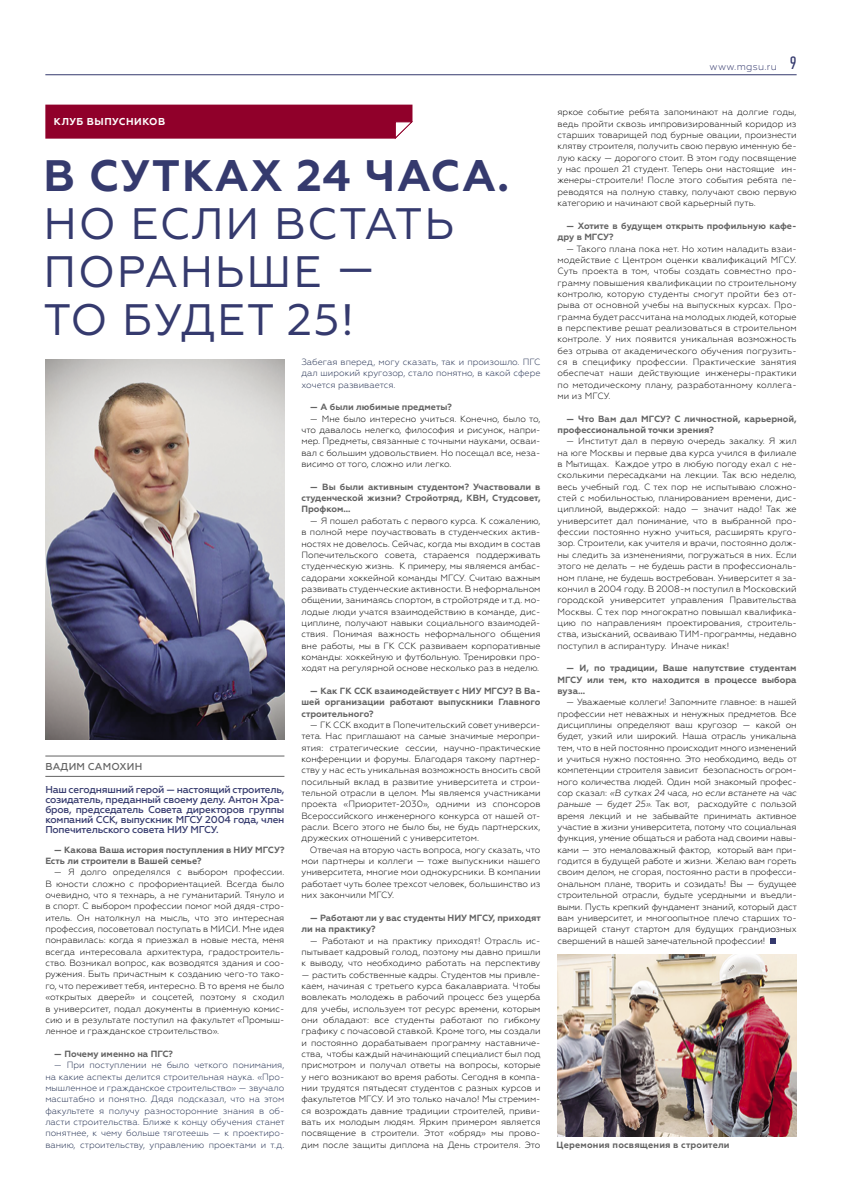
<style>
.page{position:relative;width:842px;height:1191px;background:#fff}
.page>*{position:absolute;margin:0;border:0;box-sizing:border-box;transform-origin:0 0}
.t1{font:44px/48px "Geometria";letter-spacing:.04em;color:#353a6e}
.t2{font:700 44px "Geometria";letter-spacing:.04em;color:#353a6e}
.t3{font:500 10px/10px "Geometria";letter-spacing:-.02em;color:#353a6e;text-align:justify}
.t4{font:700 10px "Geometria";letter-spacing:.05em;color:#fff}
.t5{font:300 10px "Geometria";letter-spacing:.03em;color:#353a6e}
.t6{font:500 10px "Geometria";letter-spacing:.02em;color:#636363}
.t7{font:300 9px/11.3px "Geometria";color:#000;text-align:justify}
.t8{font:700 9px/11.3px "Geometria";color:#636363}
.t9{font:300 9px/11.3px "Geometria";color:#1f2c4e;text-align:justify}
.t10{font:700 9px "Geometria";letter-spacing:.02em;color:#636363}
.s1{font-family:"PF Din Text Comp Pro";font-weight:400;font-size:18px}
.s2{font-style:italic}
</style>
<div class="page">
<hr style="left:45px;top:74px;width:752px;height:1px;background:#353a6e">
<hr style="left:45px;top:755px;width:239px;height:1px;background:#636363">
<hr style="left:45px;top:776px;width:239px;height:1px;background:#636363">
<img style="left:45px;top:359px;width:239px;height:380px">
<div style="left:45px;top:105px;width:368px;height:34px;background:#90002a"></div>
<svg style="left:770px;top:938px;width:5px;height:5px"></svg>
<img style="left:557px;top:954px;width:240px;height:182px">
<p class="t5" style="left:709px;top:60px;width:89px">www.mgsu.ru <span class="s1">9</span></p>
<p class="t4" style="left:54px;top:116px;width:113px">КЛУБ ВЫПУСНИКОВ</p>
<p class="t7" style="left:557px;top:107px;width:241px">яркое событие ребята запоминают на долгие годы, ведь пройти сквозь импровизированный коридор из старших товарищей под бурные овации, произнести клятву строителя, получить свою первую именную бе&shy;лую каску — дорогого стоит. В этом году посвящение у нас прошел 21 студент. Теперь они настоящие ин&shy;женеры-строители! После этого события ребята пе&shy;реводятся на полную ставку, получают свою первую категорию и начинают свой карьерный путь.</p>
<p class="t8" style="left:557px;top:220px;width:241px;text-indent:9px">— Хотите в будущем открыть профильную кафе&shy;дру в МГСУ?</p>
<p class="t7" style="left:557px;top:243px;width:241px;text-indent:9px">— Такого плана пока нет. Но хотим наладить взаи&shy;модействие с Центром оценки квалификаций МГСУ.<br>Суть проекта в том, чтобы создать совместно про&shy;грамму повышения квалификации по строительному контролю, которую студенты смогут пройти без от&shy;рыва от основной учебы на выпускных курсах. Про&shy;грамма будет рассчитана на молодых людей, которые в перспективе решат реализоваться в строительном контроле. У них появится уникальная возможность без отрыва от академического обучения погрузить&shy;ся в специфику профессии. Практические занятия обеспечат наши действующие инженеры-практики по методическому плану, разработанному коллега&shy;ми из МГСУ.</p>
<p class="t8" style="left:557px;top:413px;width:241px;text-indent:9px">— Что Вам дал МГСУ? С личностной, карьерной, профессиональной точки зрения?</p>
<p class="t7" style="left:557px;top:435px;width:241px;text-indent:9px">— Институт дал в первую очередь закалку. Я жил на юге Москвы и первые два курса учился в филиале в Мытищах. Каждое утро в любую погоду ехал с не&shy;сколькими пересадками на лекции. Так всю неделю, весь учебный год. С тех пор не испытываю сложно&shy;стей с мобильностью, планированием времени, дис&shy;циплиной, выдержкой: надо — значит надо! Так же университет дал понимание, что в выбранной про&shy;фессии постоянно нужно учиться, расширять круго&shy;зор. Строители, как учителя и врачи, постоянно долж&shy;ны следить за изменениями, погружаться в них. Если этого не делать – не будешь расти в профессиональ&shy;ном плане, не будешь востребован. Университет я за&shy;кончил в 2004 году. В 2008-м поступил в Московский городской университет управления Правительства Москвы. С тех пор многократно повышал квалифика&shy;цию по направлениям проектирования, строитель&shy;ства, изысканий, осваиваю ТИМ-программы, недавно поступил в аспирантуру. Иначе никак!</p>
<p class="t8" style="left:557px;top:662px;width:241px;text-align:justify;text-indent:9px">— И, по традиции, Ваше напутствие студентам МГСУ или тем, кто находится в процессе выбора вуза...</p>
<p class="t7" style="left:557px;top:696px;width:241px;text-indent:9px">— Уважаемые коллеги! Запомните главное: в нашей профессии нет неважных и ненужных предметов. Все дисциплины определяют ваш кругозор — какой он будет, узкий или широкий. Наша отрасль уникальна тем, что в ней постоянно происходит много изменений и учиться нужно постоянно. Это необходимо, ведь от компетенции строителя зависит безопасность огром&shy;ного количества людей. Один мой знакомый профес&shy;сор сказал: <span class="s2">«В сутках 24 часа, но если встанете на час раньше — будет 25».</span> Так вот, расходуйте с пользой время лекций и не забывайте принимать активное участие в жизни университета, потому что социальная функция, умение общаться и работа над своими навы&shy;ками — это немаловажный фактор, который вам при&shy;годится в будущей работе и жизни. Желаю вам гореть своим делом, не сгорая, постоянно расти в професси&shy;ональном плане, творить и созидать! Вы — будущее строительной отрасли, будьте усердными и въедли&shy;выми. Пусть крепкий фундамент знаний, который даст вам университет, и многоопытное плечо старших то&shy;варищей станут стартом для будущих грандиозных свершений в нашей замечательной профессии!</p>
<h1 class="t2" style="left:43px;top:150px;width:467px">В СУТКАХ 24 ЧАСА.</h1>
<h1 class="t1" style="left:43px;top:200px;width:412px">НО ЕСЛИ ВСТАТЬ<br>ПОРАНЬШЕ —<br>ТО БУДЕТ 25!</h1>
<p class="t9" style="left:301px;top:356px;width:241px">Забегая вперед, могу сказать, так и произошло. ПГС дал широкий кругозор, стало понятно, в какой сфере хочется развивается.</p>
<p class="t8" style="left:310px;top:402px;width:143px">— А были любимые предметы?</p>
<p class="t7" style="left:301px;top:413px;width:241px;text-indent:9px">— Мне было интересно учиться. Конечно, было то, что давалось нелегко, философия и рисунок, напри&shy;мер. Предметы, связанные с точными науками, осваи&shy;вал с большим удовольствием. Но посещал все, неза&shy;висимо от того, сложно или легко.</p>
<p class="t8" style="left:301px;top:481px;width:241px;text-align:justify;text-indent:9px">— Вы были активным студентом? Участвовали в студенческой жизни? Стройотряд, КВН, Студсовет, Профком...</p>
<p class="t7" style="left:301px;top:515px;width:241px;text-indent:9px">— Я пошел работать с первого курса. К сожалению, в полной мере поучаствовать в студенческих актив&shy;ностях не довелось. Сейчас, когда мы входим в состав Попечительского совета, стараемся поддерживать студенческую жизнь. К примеру, мы являемся амбас&shy;садорами хоккейной команды МГСУ. Считаю важным развивать студенческие активности. В неформальном общении, занимаясь спортом, в стройотряде и т.д. мо&shy;лодые люди учатся взаимодействию в команде, дис&shy;циплине, получают навыки социального взаимодей&shy;ствия. Понимая важность неформального общения вне работы, мы в ГК ССК развиваем корпоративные команды: хоккейную и футбольную. Тренировки про&shy;ходят на регулярной основе несколько раз в неделю.</p>
<p class="t8" style="left:301px;top:685px;width:241px;text-align:justify;text-indent:9px">— Как ГК ССК взаимодействует с НИУ МГСУ? В Ва&shy;шей организации работают выпускники Главного строительного?</p>
<p class="t7" style="left:301px;top:719px;width:241px;text-indent:9px">— ГК ССК входит в Попечительский совет универси&shy;тета. Нас приглашают на самые значимые меропри&shy;ятия: стратегические сессии, научно-практические конференции и форумы. Благодаря такому партнер&shy;ству у нас есть уникальная возможность вносить свой посильный вклад в развитие университета и строи&shy;тельной отрасли в целом. Мы являемся участниками проекта «Приоритет-2030», одними из спонсоров Всероссийского инженерного конкурса от нашей от&shy;расли. Всего этого не было бы, не будь партнерских, дружеских отношений с университетом.</p>
<p class="t7" style="left:301px;top:844px;width:241px;text-indent:9px">Отвечая на вторую часть вопроса, могу сказать, что мои партнеры и коллеги — тоже выпускники нашего университета, многие мои однокурсники. В компании работает чуть более трехсот человек, большинство из них закончили МГСУ.</p>
<p class="t8" style="left:301px;top:912px;width:241px;text-indent:9px">— Работают ли у вас студенты НИУ МГСУ, приходят ли на практику?</p>
<p class="t7" style="left:301px;top:934px;width:241px;text-indent:9px">— Работают и на практику приходят! Отрасль ис&shy;пытывает кадровый голод, поэтому мы давно пришли к выводу, что необходимо работать на перспективу</p>
<p class="t7" style="left:301px;top:968px;width:241px">— растить собственные кадры. Студентов мы привле&shy;каем, начиная с третьего курса бакалавриата. Чтобы вовлекать молодежь в рабочий процесс без ущерба для учебы, используем тот ресурс времени, которым они обладают: все студенты работают по гибкому графику с почасовой ставкой. Кроме того, мы создали и постоянно дорабатываем программу наставниче&shy;ства, чтобы каждый начинающий специалист был под присмотром и получал ответы на вопросы, которые у него возникают во время работы. Сегодня в компа&shy;нии трудятся пятьдесят студентов с разных курсов и факультетов МГСУ. И это только начало! Мы стремим&shy;ся возрождать давние традиции строителей, приви&shy;вать их молодым людям. Ярким примером является посвящение в строители. Этот «обряд» мы прово&shy;дим после защиты диплома на День строителя. Это</p>
<p class="t6" style="left:45px;top:760px;width:98px">ВАДИМ САМОХИН</p>
<p class="t3" style="left:45px;top:785px;width:241px">Наш сегодняшний герой — настоящий строитель, созидатель, преданный своему делу. Антон Хра&shy;бров, председатель Совета директоров группы компаний ССК, выпускник МГСУ 2004 года, член Попечительского совета НИУ МГСУ.</p>
<p class="t8" style="left:45px;top:844px;width:241px;text-indent:9px">— Какова Ваша история поступления в НИУ МГСУ?<br>Есть ли строители в Вашей семье?</p>
<p class="t7" style="left:45px;top:866px;width:241px;text-indent:9px">— Я долго определялся с выбором профессии.<br>В юности сложно с профориентацией. Всегда было очевидно, что я технарь, а не гуманитарий. Тянуло и в спорт. С выбором профессии помог мой дядя-стро&shy;итель. Он натолкнул на мысль, что это интересная профессия, посоветовал поступать в МИСИ. Мне идея понравилась: когда я приезжал в новые места, меня всегда интересовала архитектура, градостроитель&shy;ство. Возникал вопрос, как возводятся здания и соо&shy;ружения. Быть причастным к созданию чего-то тако&shy;го, что переживет тебя, интересно. В то время не было «открытых дверей» и соцсетей, поэтому я сходил в университет, подал документы в приемную комис&shy;сию и в результате поступил на факультет «Промыш&shy;ленное и гражданское строительство».</p>
<p class="t8" style="left:54px;top:1048px;width:121px">— Почему именно на ПГС?</p>
<p class="t9" style="left:45px;top:1059px;width:241px;text-indent:9px">— При поступлении не было четкого понимания, на какие аспекты делится строительная наука. «Про&shy;мышленное и гражданское строительство» — звучало масштабно и понятно. Дядя подсказал, что на этом факультете я получу разносторонние знания в об&shy;ласти строительства. Ближе к концу обучения станет понятнее, к чему больше тяготеешь — к проектиро&shy;ванию, строительству, управлению проектами и т.д.</p>
<p class="t10" style="left:557px;top:1139px;width:175px">Церемония посвящения в строители</p>
</div>
